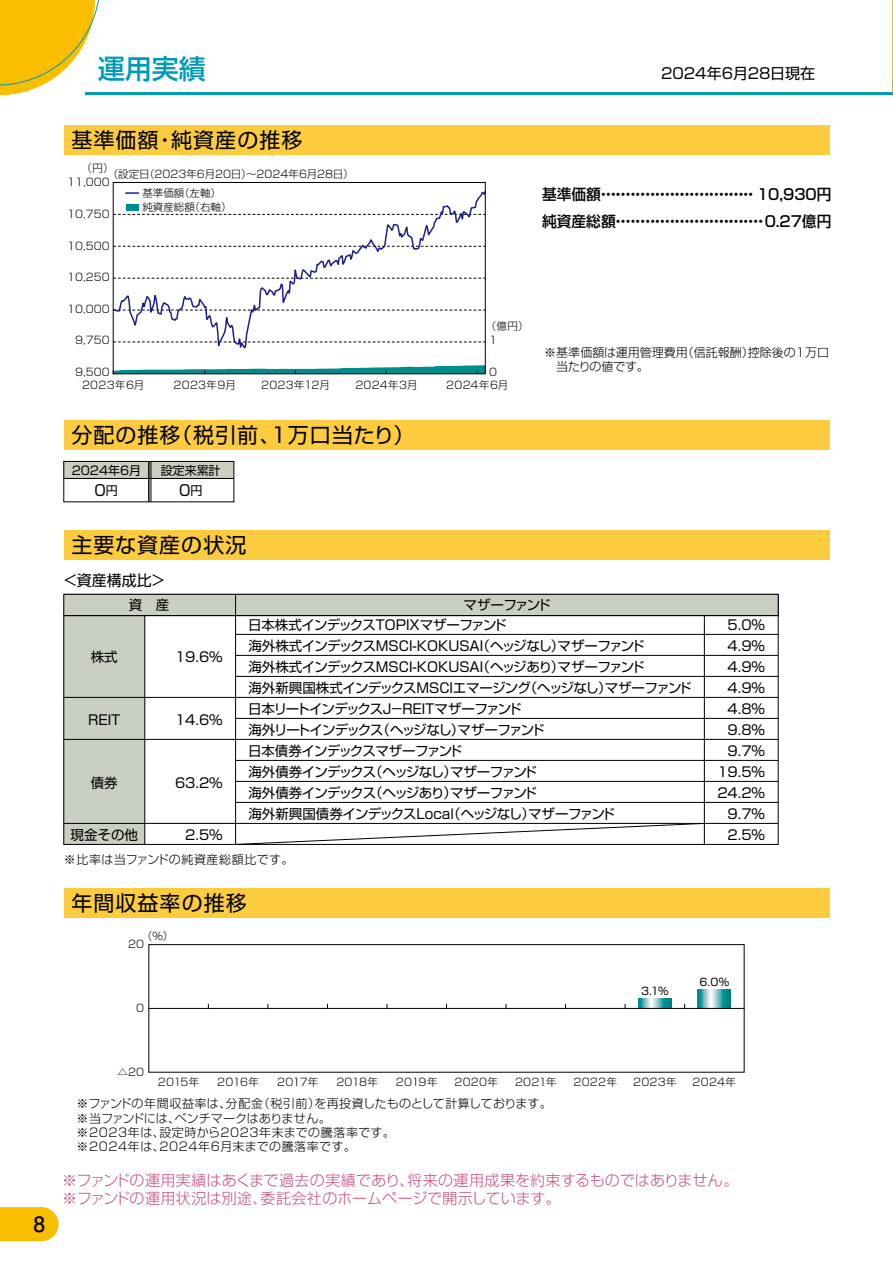
<style>
.page{position:relative;width:893px;height:1263px;background:#fff}
.page>*{position:absolute;margin:0;border:0;box-sizing:border-box;transform-origin:0 0}
.t1{font:500 27px "Shin Go Pro";color:#009bb6}
.t2{font:21px "Shin Go Pro";letter-spacing:.05em;color:#000}
.t3{font:700 21px "Futo Go B101 Pro";color:#000}
.t4{font:500 15px/27px "Shin Go Pro";color:#000}
.t5{font:300 15px/18px "Shin Go Pro";letter-spacing:.01em;color:#ca5084}
.t6{font:15px "Shin Go Pro";color:#000}
.t7{font:13.5px/21px "Shin Go Pro";letter-spacing:-.055em;color:#000}
.t8{font:13.5px/21px "Shin Go Pro";letter-spacing:-.035em;color:#000;text-align:right}
.t9{font:13.5px "Shin Go Pro";letter-spacing:-.085em;color:#000}
.t10{font:300 12px/14.2px "Shin Go Pro";letter-spacing:.015em;color:#000}
.t11{font:12px "Shin Go Pro";color:#000}
.t12{font:300 12px "Shin Go Pro";letter-spacing:-.025em;color:#000}
.t13{font:300 10.5px/13.5px "Shin Go Pro";color:#000}
.t14{font:300 10.5px "Shin Go Pro";letter-spacing:.025em;color:#000}
.t15{font:10.5px "Shin Go Pro";color:#000}
.s1{font-size:12px}
</style>
<div class="page">
<div style="left:64px;top:530px;width:765px;height:30px;background:#fccb3e"></div>
<div style="left:64px;top:888px;width:765px;height:29px;background:#fccb3e"></div>
<div style="left:64px;top:125px;width:765px;height:30px;background:#fccb3e"></div>
<svg style="left:115px;top:191px;width:369px;height:158px"></svg>
<div style="left:113px;top:182px;width:373px;height:192px;border:1px solid #000"></div>
<div style="left:64px;top:594px;width:714px;height:22px;background:#c9cfc1"></div>
<div style="left:63px;top:594px;width:715px;height:22px;border:1px solid #000"></div>
<div style="left:64px;top:616px;width:81px;height:228px;background:#c9cfc1"></div>
<div style="left:63px;top:615px;width:82px;height:230px;border:1px solid #000"></div>
<hr style="left:64px;top:615px;width:714px;height:1px;background:#000">
<hr style="left:236px;top:634px;width:542px;height:1px;background:#000">
<hr style="left:236px;top:655px;width:542px;height:1px;background:#000">
<hr style="left:236px;top:676px;width:542px;height:1px;background:#000">
<hr style="left:236px;top:718px;width:542px;height:1px;background:#000">
<hr style="left:236px;top:760px;width:542px;height:1px;background:#000">
<hr style="left:236px;top:781px;width:542px;height:1px;background:#000">
<hr style="left:236px;top:802px;width:542px;height:1px;background:#000">
<hr style="left:64px;top:823px;width:714px;height:1px;background:#000">
<hr style="left:64px;top:697px;width:714px;height:1px;background:#000">
<hr style="left:64px;top:739px;width:714px;height:1px;background:#000">
<hr style="left:235px;top:594px;width:1px;height:250px;background:#000">
<hr style="left:704px;top:616px;width:1px;height:228px;background:#000">
<svg style="left:235px;top:823px;width:470px;height:22px"></svg>
<div style="left:64px;top:420px;width:765px;height:30px;background:#fccb3e"></div>
<div style="left:64px;top:461px;width:170px;height:22px;background:#c9cfc1"></div>
<div style="left:64px;top:478px;width:170px;height:24px;background:#fff"></div>
<div style="left:63px;top:461px;width:171px;height:41px;border:1px solid #000"></div>
<hr style="left:64px;top:478px;width:170px;height:1px;background:#000">
<hr style="left:149px;top:461px;width:1px;height:41px;background:#000">
<hr style="left:151px;top:461px;width:1px;height:41px;background:#000">
<div style="left:149px;top:944px;width:595px;height:128px;border:1px solid #000"></div>
<svg style="left:698px;top:989px;width:33px;height:19px"></svg>
<svg style="left:638px;top:998px;width:33px;height:10px"></svg>
<hr style="left:149px;top:1008px;width:595px;height:1px;background:#000">
<svg style="left:113px;top:365px;width:372px;height:9px"></svg>
<svg style="left:0;top:1207px;width:59px;height:34px;background:#fac212"></svg>
<svg style="left:0;top:0;width:115px;height:96px"></svg>
<svg style="left:892px;top:0;width:1px;height:96px"></svg>
<hr style="left:85px;top:92px;width:808px;height:3px;background:#009bb6">
<h1 class="t1" style="left:98px;top:47px;width:109px">運用実績</h1>
<h2 class="t2" style="left:71px;top:123px;width:233px">基準価額・純資産の推移</h2>
<p class="t6" style="left:661px;top:61px;width:155px">2024年6月28日現在</p>
<p class="t13" style="left:82px;top:160px;width:34px">（円）</p>
<p class="t13" style="left:108px;top:166px;width:247px">（設定日（2023年6月20日）～2024年6月28日）</p>
<p class="t13" style="left:67px;top:174px;width:44px">11,000</p>
<p class="t13" style="left:67px;top:206px;width:44px">10,750</p>
<p class="t13" style="left:67px;top:238px;width:44px">10,500</p>
<p class="t13" style="left:67px;top:269px;width:44px">10,250</p>
<p class="t13" style="left:142px;top:185px;width:91px">基準価額（左軸）純資産総額（右軸）</p>
<p class="t4" style="left:542px;top:179px;width:291px">基準価額・・・・・・・・・・・・・・・・・・・・・・・・・・・・・・・ 1 0,930円純資産総額・・・・・・・・・・・・・・・・・・・・・・・・・・・・・・ 0.27億円</p>
<p class="t13" style="left:67px;top:301px;width:44px">10,000</p>
<p class="t13" style="left:75px;top:332px;width:36px">9,750</p>
<p class="t13" style="left:75px;top:364px;width:36px">9,500</p>
<p class="t13" style="left:486px;top:318px;width:44px">（億円）</p>
<p class="t13" style="left:489px;top:332px;width:9px">1</p>
<p class="t13" style="left:489px;top:364px;width:9px">0</p>
<p class="t14" style="left:82px;top:376px;width:64px">2023年6月</p>
<p class="t14" style="left:174px;top:376px;width:64px">2023年9月</p>
<p class="t14" style="left:261px;top:376px;width:70px">2023年12月</p>
<p class="t14" style="left:355px;top:376px;width:64px">2024年3月</p>
<p class="t14" style="left:446px;top:376px;width:64px">2024年6月</p>
<h2 class="t2" style="left:71px;top:418px;width:345px">分配の推移（税引前、1万口当たり）</h2>
<p class="t11" style="left:161px;top:461px;width:61px">設定来累計</p>
<p class="t6" style="left:179px;top:478px;width:25px">0<span class="s1">円</span></p>
<p class="t11" style="left:72px;top:461px;width:71px">2024年6月</p>
<p class="t6" style="left:95px;top:478px;width:25px">0<span class="s1">円</span></p>
<h2 class="t2" style="left:71px;top:528px;width:176px">主要な資産の状況</h2>
<p class="t6" style="left:63px;top:568px;width:104px">＜資産構成比＞</p>
<p class="t10" style="left:544px;top:344px;width:286px">※基準価額は運用管理費用（信託報酬）控除後の1万口</p>
<p class="t12" style="left:556px;top:357px;width:94px">当たりの値です。</p>
<p class="t8" style="left:129px;top:593px;width:42px">資　産</p>
<p class="t8" style="left:91px;top:644px;width:28px">株式</p>
<p class="t8" style="left:175px;top:644px;width:49px">19.6%</p>
<p class="t8" style="left:88px;top:708px;width:34px">REIT</p>
<p class="t8" style="left:175px;top:707px;width:49px">14.6%</p>
<p class="t8" style="left:91px;top:771px;width:28px">債券</p>
<p class="t8" style="left:71px;top:823px;width:69px">現金その他</p>
<p class="t8" style="left:175px;top:770px;width:49px">63.2%</p>
<p class="t8" style="left:185px;top:823px;width:39px">2.5%</p>
<p class="t9" style="left:464px;top:594px;width:88px">マザーファンド</p>
<p class="t7" style="left:248px;top:613px;width:445px">日本株式インデックスＴＯＰＩＸマザーファンド<br>海外株式インデックスMSCI-KOKUSAI（ヘッジなし）マザーファンド<br>海外株式インデックスMSCI-KOKUSAI（ヘッジあり）マザーファンド<br>海外新興国株式インデックスMSCIエマージング（ヘッジなし）マザーファンド日本リートインデックスＪ－ＲＥＩＴマザーファンド<br>海外リートインデックス（ヘッジなし）マザーファンド<br>日本債券インデックスマザーファンド<br>海外債券インデックス（ヘッジなし）マザーファンド<br>海外債券インデックス（ヘッジあり）マザーファンド<br>海外新興国債券インデックスLocal（ヘッジなし）マザーファンド</p>
<p class="t8" style="left:717px;top:613px;width:49px">5.0%<br>4.9%<br>4.9%<br>4.9%<br>4.8%<br>9.8%<br>9.7%<br>19.5%<br>24.2%<br>9.7%<br>2.5%</p>
<p class="t10" style="left:64px;top:851px;width:231px">※比率は当ファンドの純資産総額比です。</p>
<h2 class="t2" style="left:71px;top:885px;width:177px">年間収益率の推移</h2>
<p class="t13" style="left:142px;top:928px;width:33px">（％）</p>
<p class="t13" style="left:128px;top:936px;width:17px">20</p>
<p class="t13" style="left:136px;top:1000px;width:9px">0</p>
<p class="t15" style="left:641px;top:982px;width:29px">3.1%</p>
<p class="t15" style="left:699px;top:973px;width:31px">6.0%</p>
<h2 class="t3" style="left:34px;top:1207px;width:13px">8</h2>
<p class="t13" style="left:118px;top:1064px;width:28px">△20</p>
<p class="t13" style="left:158px;top:1073px;width:43px">2015年</p>
<p class="t13" style="left:217px;top:1073px;width:43px">2016年</p>
<p class="t13" style="left:277px;top:1073px;width:43px">2017年</p>
<p class="t13" style="left:396px;top:1073px;width:43px">2019年</p>
<p class="t13" style="left:454px;top:1073px;width:45px">2020年</p>
<p class="t13" style="left:515px;top:1073px;width:43px">2021年</p>
<p class="t13" style="left:573px;top:1073px;width:45px">2022年</p>
<p class="t13" style="left:633px;top:1073px;width:45px">2023年</p>
<p class="t13" style="left:693px;top:1073px;width:45px">2024年</p>
<p class="t13" style="left:336px;top:1073px;width:43px">2018年</p>
<p class="t10" style="left:77px;top:1095px;width:477px">※ファンドの年間収益率は、分配金（税引前）を再投資したものとして計算しております。※当ファンドには、ベンチマークはありません。<br>※2023年は、設定時から2023年末までの騰落率です。<br>※2024年は、2024年6月末までの騰落率です。</p>
<p class="t5" style="left:62px;top:1170px;width:678px">※ファンドの運用実績はあくまで過去の実績であり、将来の運用成果を約束するものではありません。※ファンドの運用状況は別途、委託会社のホームページで開示しています。</p>
</div>
